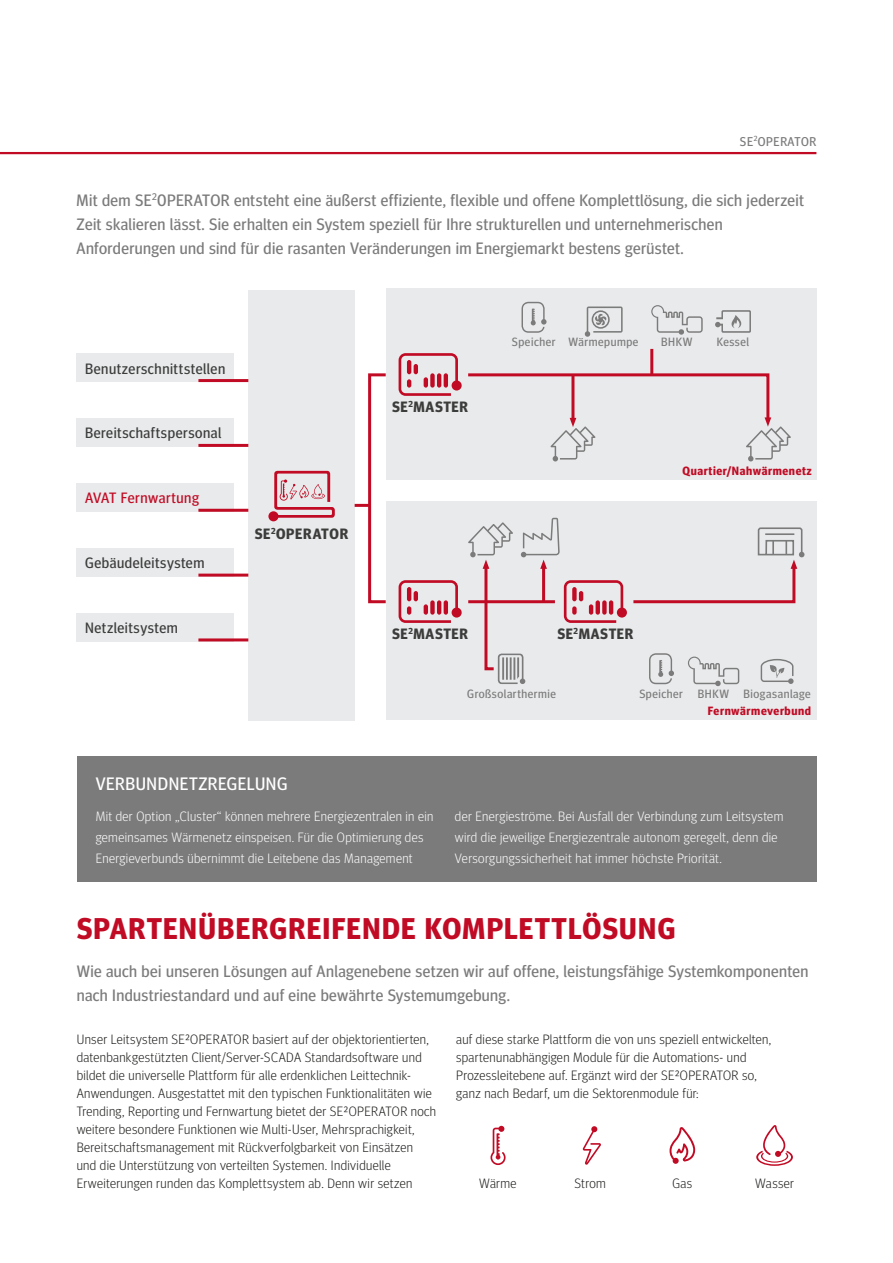
<style>
.page{position:relative;width:893px;height:1263px;background:#fff}
.page>*{position:absolute;margin:0;border:0;box-sizing:border-box;transform-origin:0 0}
.t1{font:700 30px "Meta Headline OT";letter-spacing:.045em;color:#c10b25}
.t2{font:18px "Meta Headline OT";letter-spacing:.035em;color:#fff}
.Einleser{font:16.5px/24px "Meta Headline OT";letter-spacing:.025em;color:#7c7b7b}
.t3{font:15px "Meta Headline OT";letter-spacing:.04em;color:#3c3c3b}
.t4{font:700 15px "Meta Headline OT";letter-spacing:.05em;color:#3c3c3b}
.t5{font:15px "Meta Headline OT";letter-spacing:.035em;color:#c10b25}
.Absatzformat_Fließte{font:300 13.5px/18px "Meta Headline OT";letter-spacing:.03em;color:#1d1d1b}
.t6{font:300 13.5px/21.1px "Meta Headline OT";letter-spacing:.03em;color:#fff}
.t7{font:12.75px "Meta Headline OT";letter-spacing:.055em;color:#7c7b7b}
.t8{font:12px "Meta Headline OT";letter-spacing:.045em;color:#7c7b7b}
.t9{font:700 12px "Meta Headline OT";letter-spacing:.05em;color:#c10b25}
</style>
<div class="page">
<hr style="left:0;top:152px;width:816px;height:2px;background:#c10b25">
<svg style="left:490px;top:1126px;width:16px;height:39px"></svg>
<svg style="left:583px;top:1126px;width:18px;height:39px"></svg>
<svg style="left:669px;top:1127px;width:26px;height:37px"></svg>
<svg style="left:756px;top:1125px;width:37px;height:41px"></svg>
<div style="left:248px;top:290px;width:107px;height:431px;background:#e8eaeb"></div>
<div style="left:386px;top:288px;width:430px;height:191px;background:#e8eaeb"></div>
<div style="left:386px;top:502px;width:430px;height:218px;background:#e8eaeb"></div>
<svg style="left:399px;top:580px;width:63px;height:43px"></svg>
<div style="left:430px;top:600px;width:5px;height:15px;background:#c10b25;border-radius:2px"></div>
<svg style="left:424px;top:604px;width:4px;height:11px"></svg>
<hr style="left:407px;top:587px;width:4px;height:14px;background:#c10b25;border-radius:2px">
<hr style="left:414px;top:591px;width:4px;height:10px;background:#c10b25;border-radius:2px">
<hr style="left:437px;top:600px;width:4px;height:15px;background:#c10b25;border-radius:2px">
<hr style="left:444px;top:600px;width:4px;height:15px;background:#c10b25;border-radius:2px">
<hr style="left:355px;top:504px;width:14px;height:3px;background:#c10b25">
<hr style="left:650px;top:349px;width:3px;height:26px;background:#c10b25">
<svg style="left:399px;top:353px;width:392px;height:108px"></svg>
<div style="left:368px;top:373px;width:19px;height:230px;border:3px solid #c10b25"></div>
<svg style="left:268px;top:471px;width:67px;height:50px"></svg>
<div style="left:77px;top:353px;width:157px;height:29px;background:#e8eaeb"></div>
<hr style="left:198px;top:379px;width:50px;height:3px;background:#c10b25">
<div style="left:77px;top:418px;width:157px;height:29px;background:#e8eaeb"></div>
<hr style="left:198px;top:444px;width:50px;height:3px;background:#c10b25">
<div style="left:77px;top:483px;width:157px;height:29px;background:#e8eaeb"></div>
<hr style="left:198px;top:509px;width:50px;height:3px;background:#c10b25">
<div style="left:77px;top:548px;width:157px;height:29px;background:#e8eaeb"></div>
<hr style="left:198px;top:574px;width:50px;height:3px;background:#c10b25">
<div style="left:77px;top:612px;width:157px;height:29px;background:#e8eaeb"></div>
<hr style="left:198px;top:638px;width:50px;height:3px;background:#c10b25">
<svg style="left:715px;top:310px;width:36px;height:23px"></svg>
<svg style="left:651px;top:305px;width:52px;height:30px"></svg>
<svg style="left:522px;top:302px;width:25px;height:31px"></svg>
<svg style="left:584px;top:306px;width:39px;height:31px"></svg>
<svg style="left:468px;top:518px;width:336px;height:168px"></svg>
<div style="left:77px;top:757px;width:739px;height:125px;background:#7c7b7b"></div>
<p class="t7" style="left:740px;top:133px;width:78px">SE<sup>2</sup>OPERATOR</p>
<p class="Einleser" style="left:77px;top:188px;width:729px">Mit dem SE<sup>2</sup>0PERATOR entsteht eine äußerst effiziente, flexible und offene Komplettlösung, die sich jederzeit<br>Zeit skalieren lässt. Sie erhalten ein System speziell für Ihre strukturellen und unternehmerischen<br>Anforderungen und sind für die rasanten Veränderungen im Energiemarkt bestens gerüstet.</p>
<p class="t3" style="left:85px;top:359px;width:142px">Benutzerschnittstellen</p>
<p class="t3" style="left:85px;top:424px;width:138px">Bereitschaftspersonal</p>
<p class="t5" style="left:85px;top:489px;width:115px">AVAT Fernwartung</p>
<p class="t3" style="left:85px;top:554px;width:121px">Gebäudeleitsystem</p>
<p class="t3" style="left:85px;top:619px;width:94px">Netzleitsystem</p>
<p class="t4" style="left:255px;top:525px;width:95px">SE<sup>2</sup>OPERATOR</p>
<p class="t4" style="left:392px;top:398px;width:77px">SE<sup>2</sup>MASTER</p>
<p class="t8" style="left:512px;top:335px;width:45px">Speicher</p>
<p class="t8" style="left:569px;top:335px;width:71px">Wärmepumpe</p>
<p class="t8" style="left:661px;top:335px;width:33px">BHKW</p>
<p class="t8" style="left:717px;top:335px;width:34px">Kessel</p>
<p class="t9" style="left:682px;top:463px;width:131px">Quartier/Nahwärmenetz</p>
<p class="t4" style="left:392px;top:625px;width:77px">SE<sup>2</sup>MASTER</p>
<p class="t4" style="left:557px;top:625px;width:77px">SE<sup>2</sup>MASTER</p>
<p class="t8" style="left:467px;top:686px;width:90px">Großsolarthermie</p>
<p class="t8" style="left:639px;top:686px;width:45px">Speicher</p>
<p class="t8" style="left:698px;top:686px;width:33px">BHKW</p>
<p class="t8" style="left:744px;top:686px;width:68px">Biogasanlage</p>
<p class="t9" style="left:708px;top:704px;width:105px">Fernwärmeverbund</p>
<p class="t2" style="left:96px;top:773px;width:193px">VERBUNDNETZREGELUNG</p>
<p class="t6" style="left:96px;top:805px;width:339px">Mit der Option „Cluster“ können mehrere Energiezentralen in ein gemeinsames Wärmenetz einspeisen. Für die Optimierung des<br>Energieverbunds übernimmt die Leitebene das Management</p>
<p class="t6" style="left:455px;top:805px;width:330px">der Energieströme. Bei Ausfall der Verbindung zum Leitsystem wird die jeweilige Energiezentrale autonom geregelt, denn die<br>Versorgungssicherheit hat immer höchste Priorität.</p>
<p class="t1" style="left:77px;top:910px;width:600px">SPARTENÜBERGREIFENDE KOMPLETTLÖSUNG</p>
<p class="Einleser" style="left:77px;top:960px;width:733px">Wie auch bei unseren Lösungen auf Anlagenebene setzen wir auf offene, leistungsfähige Systemkomponenten nach Industriestandard und auf eine bewährte Systemumgebung.</p>
<p class="Absatzformat_Fließte" style="left:77px;top:1030px;width:361px">Unser Leitsystem SE²OPERATOR basiert auf der objektorientierten, datenbankgestützten Client/Server-SCADA Standardsoftware und bildet die universelle Plattform für alle erdenklichen Leittechnik-Anwendungen. Ausgestattet mit den typischen Funktionalitäten wie Trending, Reporting und Fernwartung bietet der SE²OPERATOR noch weitere besondere Funktionen wie Multi-User, Mehrsprachigkeit, Bereitschaftsmanagement mit Rückverfolgbarkeit von Einsätzen<br>und die Unterstützung von verteilten Systemen. Individuelle Erweiterungen runden das Komplettsystem ab. Denn wir setzen</p>
<p class="Absatzformat_Fließte" style="left:456px;top:1030px;width:317px">auf diese starke Plattform die von uns speziell entwickelten, spartenunabhängigen Module für die Automations- und<br>Prozessleitebene auf. Ergänzt wird der SE²OPERATOR so,</p>
<p class="Absatzformat_Fließte" style="left:456px;top:1084px;width:244px">ganz nach Bedarf, um die Sektorenmodule für:</p>
<p class="Absatzformat_Fließte" style="left:479px;top:1174px;width:39px">Wärme</p>
<p class="Absatzformat_Fließte" style="left:574px;top:1174px;width:33px">Strom</p>
<p class="Absatzformat_Fließte" style="left:672px;top:1174px;width:21px">Gas</p>
<p class="Absatzformat_Fließte" style="left:755px;top:1174px;width:40px">Wasser</p>
</div>
